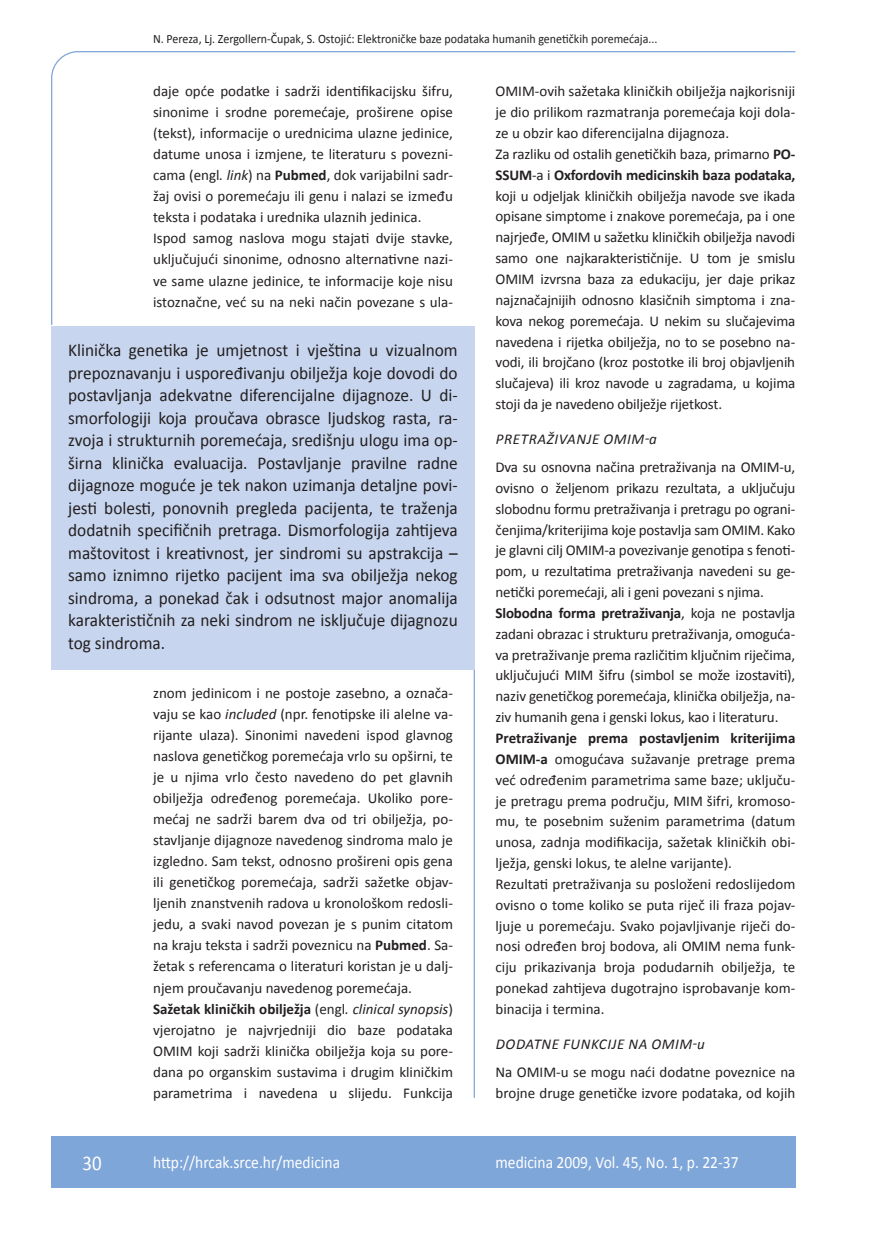
<style>
.page{position:relative;width:872px;height:1234px;background:#fff}
.page>*{position:absolute;margin:0;border:0;box-sizing:border-box;transform-origin:0 0}
.t1{font:21px "Calibri";color:#fff;scale:.9 1}
.anterfile{font:18px/22.5px "Calibri";color:#231f20;text-align:justify;scale:.96 1}
.t2{font:17.25px "Calibri";color:#fff;scale:.9 1}
.osnovni_tekst{font:15px/20.9px "Calibri";color:#231f20;text-align:justify}
.podpodnaslov{font:italic 15px "Calibri";letter-spacing:.04em;color:#231f20}
.glava{font:12.75px "Calibri";color:#231f20;scale:.94 1}
.s1{font-style:italic}
.s2{font-weight:700}
</style>
<div class="page">
<svg style="left:51px;top:51px;width:745px;height:274px"></svg>
<hr style="left:473px;top:669px;width:2px;height:428px;background:#7ea6d8">
<div style="left:51px;top:1135px;width:744px;height:51px;background:#7ea6d8"></div>
<div style="left:51px;top:325px;width:424px;height:344px;background:#c7d5ee"></div>
<p class="glava" style="left:153px;top:30px;width:538px">N. Pereza, Lj. Zergollern-Čupak, S. Ostojić: Elektroničke baze podataka humanih genetičkih poremećaja...</p>
<p class="osnovni_tekst" style="left:153px;top:80px;width:301px">daje opće podatke i sadrži identifikacijsku šifru, sinonime i srodne poremećaje, proširene opise (tekst), informacije o urednicima ulazne jedinice, datume unosa i izmjene, te literaturu s povezni&shy;cama (engl<span class="s1">. link</span>) na <span class="s2">Pubmed</span>, dok varijabilni sadr&shy;žaj ovisi o poremećaju ili genu i nalazi se između teksta i podataka i urednika ulaznih jedinica.</p>
<p class="osnovni_tekst" style="left:153px;top:227px;width:301px">Ispod samog naslova mogu stajati dvije stavke, uključujući sinonime, odnosno alternativne nazi&shy;ve same ulazne jedinice, te informacije koje nisu istoznačne, već su na neki način povezane s ula-</p>
<p class="anterfile" style="left:68px;top:338px;width:407px">Klinička genetika je umjetnost i vještina u vizualnom prepoznavanju i uspoređivanju obilježja koje dovodi do postavljanja adekvatne diferencijalne dijagnoze. U di&shy;smorfologiji koja proučava obrasce ljudskog rasta, ra&shy;zvoja i strukturnih poremećaja, središnju ulogu ima op&shy;širna klinička evaluacija. Postavljanje pravilne radne dijagnoze moguće je tek nakon uzimanja detaljne povi&shy;jesti bolesti, ponovnih pregleda pacijenta, te traženja dodatnih specifičnih pretraga. Dismorfologija zahtijeva maštovitost i kreativnost, jer sindromi su apstrakcija – samo iznimno rijetko pacijent ima sva obilježja nekog sindroma, a ponekad čak i odsutnost major anomalija karakterističnih za neki sindrom ne isključuje dijagnozu tog sindroma.</p>
<p class="osnovni_tekst" style="left:153px;top:681px;width:301px">znom jedinicom i ne postoje zasebno, a označa&shy;vaju se kao <span class="s1">included</span> (npr. fenotipske ili alelne va&shy;rijante ulaza). Sinonimi navedeni ispod glavnog naslova genetičkog poremećaja vrlo su opširni, te je u njima vrlo često navedeno do pet glavnih obilježja određenog poremećaja. Ukoliko pore&shy;mećaj ne sadrži barem dva od tri obilježja, po&shy;stavljanje dijagnoze navedenog sindroma malo je izgledno. Sam tekst, odnosno prošireni opis gena ili genetičkog poremećaja, sadrži sažetke objav&shy;ljenih znanstvenih radova u kronološkom redosli&shy;jedu, a svaki navod povezan je s punim citatom na kraju teksta i sadrži poveznicu na <span class="s2">Pubmed</span>. Sa&shy;žetak s referencama o literaturi koristan je u dalj&shy;njem proučavanju navedenog poremećaja.</p>
<p class="osnovni_tekst" style="left:153px;top:997px;width:301px"><span class="s2">Sažetak kliničkih obilježja</span> (engl<span class="s1">. clinical synopsis</span>) vjerojatno je najvrjedniji dio baze podataka OMIM koji sadrži klinička obilježja koja su pore&shy;dana po organskim sustavima i drugim kliničkim parametrima i navedena u slijedu. Funkcija</p>
<p class="osnovni_tekst" style="left:495px;top:80px;width:301px">OMIM-ovih sažetaka kliničkih obilježja najkorisniji je dio prilikom razmatranja poremećaja koji dola&shy;ze u obzir kao diferencijalna dijagnoza.</p>
<p class="osnovni_tekst" style="left:495px;top:143px;width:301px">Za razliku od ostalih genetičkih baza, primarno <span class="s2">PO-SSUM</span>-a i <span class="s2">Oxfordovih medicinskih baza podataka, </span>koji u odjeljak kliničkih obilježja navode sve ikada opisane simptome i znakove poremećaja, pa i one najrjeđe, OMIM u sažetku kliničkih obilježja navodi samo one najkarakterističnije. U tom je smislu OMIM izvrsna baza za edukaciju, jer daje prikaz najznačajnijih odnosno klasičnih simptoma i zna&shy;kova nekog poremećaja. U nekim su slučajevima navedena i rijetka obilježja, no to se posebno na&shy;vodi, ili brojčano (kroz postotke ili broj objavljenih slučajeva) ili kroz navode u zagradama, u kojima stoji da je navedeno obilježje rijetkost.</p>
<p class="podpodnaslov" style="left:496px;top:430px;width:163px">PRETRAŽIVANJE OMIM-a</p>
<p class="osnovni_tekst" style="left:495px;top:456px;width:301px">Dva su osnovna načina pretraživanja na OMIM-u, ovisno o željenom prikazu rezultata, a uključuju slobodnu formu pretraživanja i pretragu po ograni&shy;čenjima/kriterijima koje postavlja sam OMIM. Kako je glavni cilj OMIM-a povezivanje genotipa s fenoti&shy;pom, u rezultatima pretraživanja navedeni su ge&shy;netički poremećaji, ali i geni povezani s njima.</p>
<p class="osnovni_tekst" style="left:495px;top:601px;width:301px"><span class="s2">Slobodna forma pretraživanja</span>, koja ne postavlja zadani obrazac i strukturu pretraživanja, omoguća&shy;va pretraživanje prema različitim ključnim riječima, uključujući MIM šifru (simbol se može izostaviti), naziv genetičkog poremećaja, klinička obilježja, na&shy;ziv humanih gena i genski lokus, kao i literaturu.</p>
<p class="osnovni_tekst" style="left:495px;top:726px;width:301px"><span class="s2">Pretraživanje prema postavljenim kriterijima OMIM-a</span> omogućava sužavanje pretrage prema već određenim parametrima same baze; uključu&shy;je pretragu prema području, MIM šifri, kromoso&shy;mu, te posebnim suženim parametrima (datum unosa, zadnja modifikacija, sažetak kliničkih obi&shy;lježja, genski lokus, te alelne varijante).</p>
<p class="osnovni_tekst" style="left:495px;top:872px;width:301px">Rezultati pretraživanja su posloženi redoslijedom ovisno o tome koliko se puta riječ ili fraza pojav&shy;ljuje u poremećaju. Svako pojavljivanje riječi do&shy;nosi određen broj bodova, ali OMIM nema funk&shy;ciju prikazivanja broja podudarnih obilježja, te ponekad zahtijeva dugotrajno isprobavanje kom&shy;binacija i termina.</p>
<p class="podpodnaslov" style="left:496px;top:1034px;width:210px">DODATNE FUNKCIJE NA OMIM-u</p>
<p class="osnovni_tekst" style="left:495px;top:1060px;width:301px">Na OMIM-u se mogu naći dodatne poveznice na brojne druge genetičke izvore podataka, od kojih</p>
<p class="t1" style="left:82px;top:1149px;width:23px">30</p>
<p class="t2" style="left:153px;top:1150px;width:209px">http://hrcak.srce.hr/medicina</p>
<p class="t2" style="left:495px;top:1151px;width:272px">medicina 2009, Vol. 45, No. 1, p. 22-37</p>
</div>
